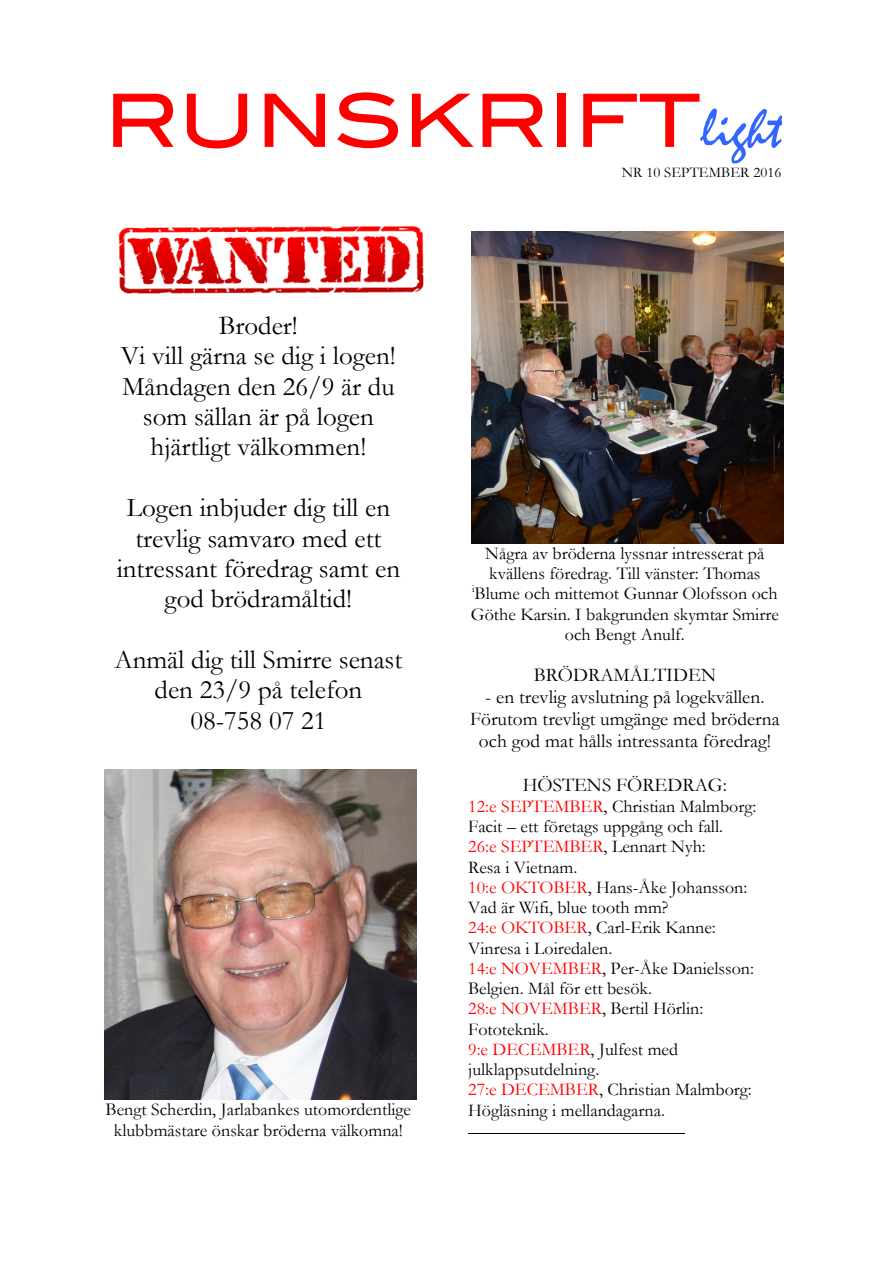
<style>
.page{position:relative;width:893px;height:1263px;background:#fff}
.page>*{position:absolute;margin:0;border:0;box-sizing:border-box;transform-origin:0 0}
.t1{font:500 73.5px "Blair Md ITCTT";color:#f00}
.t2{font:27px/30.3px "Garamond";color:#000;text-align:center}
.t3{font:19.5px/21.9px "Garamond";color:#000;text-align:center}
.t4{font:18px/20.2px "Garamond";color:#000;text-align:center}
.t5{font:14.7px "Garamond";letter-spacing:.01em;color:#000}
.s1{font-family:"Mistral";font-weight:400;font-size:55.5px;color:#36f}
.s2{color:#f00}
</style>
<div class="page">
<hr style="left:468px;top:1133px;width:216px;height:1px;background:#000">
<img style="left:118px;top:226px;width:306px;height:68px">
<img style="left:105px;top:770px;width:312px;height:330px">
<img style="left:471px;top:231px;width:312px;height:312px">
<p class="t1" style="left:104px;top:61px;width:679px">RUNSKRIFT<span class="s1">light</span></p>
<p class="t5" style="left:622px;top:163px;width:161px">NR 10 SEPTEMBER 2016</p>
<p class="t2" style="left:121px;top:310px;width:276px">Broder!<br>Vi vill gärna se dig i logen!<br>Måndagen den 26/9 är du som sällan är på logen hjärtligt välkommen!</p>
<p class="t2" style="left:117px;top:492px;width:285px">Logen inbjuder dig till en trevlig samvaro med ett intressant föredrag samt en god brödramåltid!</p>
<p class="t2" style="left:114px;top:644px;width:289px">Anmäl dig till Smirre senast den 23/9 på telefon<br>08-758 07 21</p>
<p class="t4" style="left:106px;top:1099px;width:307px">Bengt Scherdin, Jarlabankes utomordentlige klubbmästare önskar bröderna välkomna!</p>
<p class="t4" style="left:471px;top:543px;width:310px">Några av bröderna lyssnar intresserat på kvällens föredrag. Till vänster: Thomas <sup>i</sup>Blume och mittemot Gunnar Olofsson och Göthe Karsin. I bakgrunden skymtar Smirre och Bengt Anulf.</p>
<p class="t3" style="left:534px;top:664px;width:184px">BRÖDRAMÅLTIDEN</p>
<p class="t3" style="left:470px;top:686px;width:311px">- en trevlig avslutning på logekvällen.<br>Förutom trevligt umgänge med bröderna och god mat hålls intressanta föredrag!</p>
<p class="t3" style="left:523px;top:774px;width:206px">HÖSTENS FÖREDRAG:</p>
<p class="t4" style="left:468px;top:796px;width:290px;text-align:left"><span class="s2">12:e SEPTEMBER</span>, Christian Malmborg:<br>Facit – ett företags uppgång och fall.<br><span class="s2">26:e SEPTEMBER</span>, Lennart Nyh:<br>Resa i Vietnam.<br><span class="s2">10:e OKTOBER</span>, Hans-Åke Johansson:<br>Vad är Wifi, blue tooth mm?<br><span class="s2">24:e OKTOBER</span>, Carl-Erik Kanne:<br>Vinresa i Loiredalen.<br><span class="s2">14:e NOVEMBER</span>, Per-Åke Danielsson:<br>Belgien. Mål för ett besök.<br><span class="s2">28:e NOVEMBER</span>, Bertil Hörlin:<br>Fototeknik.<br><span class="s2">9:e DECEMBER</span>, Julfest med julklappsutdelning.<br><span class="s2">27:e DECEMBER</span>, Christian Malmborg:<br>Högläsning i mellandagarna.</p>
</div>
